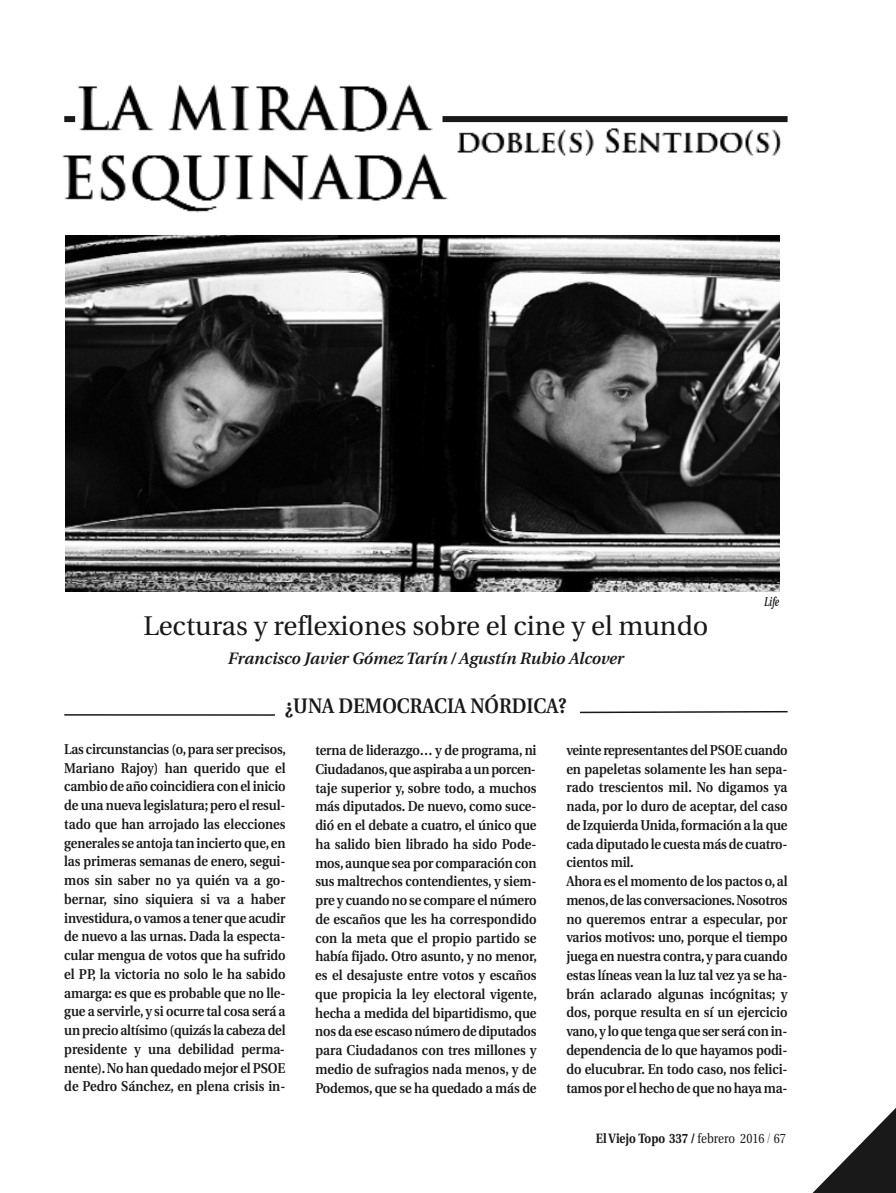
<style>
.page{position:relative;width:896px;height:1193px;background:#fff}
.page>*{position:absolute;margin:0;border:0;box-sizing:border-box;transform-origin:0 0}
.t1{font:27px "Utopia";color:#191919}
.t2{font:600 21px "Utopia";color:#191919;scale:.9 1}
.t3{font:italic 600 16.5px "Utopia";color:#191919}
.t4{font:600 14.25px/18.8px "Utopia";letter-spacing:-.01em;color:#191919;text-align:justify;scale:.9 1}
.t5{font:700 13.5px "Utopia";color:#191919;scale:.85 1}
.t6{font:italic 600 12.75px "Utopia";color:#191919;scale:.7 1}
.s1{font-weight:400}
.s2{font-weight:400;color:#8d8d8d}
</style>
<div class="page">
<img style="left:62px;top:84px;width:726px;height:159px">
<div style="left:442px;top:116px;width:345px;height:6px;background:#191919"></div>
<div style="left:64px;top:116px;width:11px;height:6px;background:#191919"></div>
<svg style="left:579px;top:710px;width:209px;height:4px"></svg>
<hr style="left:64px;top:714px;width:211px;height:2px;background:#191919">
<img style="left:65px;top:235px;width:714px;height:357px">
<svg style="left:812px;top:1108px;width:84px;height:85px"></svg>
<h1 class="t1" style="left:143px;top:614px;width:566px">Lecturas y reflexiones sobre el cine y el mundo</h1>
<p class="t3" style="left:228px;top:651px;width:397px">Francisco Javier Gómez Tarín / Agustín Rubio Alcover</p>
<h2 class="t2" style="left:285px;top:697px;width:314px">¿UNA DEMOCRACIA NÓRDICA?</h2>
<p class="t6" style="left:764px;top:597px;width:23px">Life</p>
<p class="t4" style="left:64px;top:740px;width:248px">Las circunstancias (o, para ser precisos, Mariano Rajoy) han querido que el cambio de año coincidiera con el inicio de una nueva legislatura; pero el resul&shy;tado que han arrojado las elecciones generales se antoja tan incierto que, en las primeras semanas de enero, segui&shy;mos sin saber no ya quién va a go - bernar, sino siquiera si va a haber in vestidura, o vamos a tener que acudir de nuevo a las urnas. Dada la especta&shy;cular mengua de votos que ha sufrido el PP, la victoria no solo le ha sabido amarga: es que es probable que no lle&shy;gue a servirle, y si ocurre tal cosa será a un precio altísimo (quizás la cabeza del presidente y una debilidad perma&shy;nente). No han quedado mejor el PSOE de Pedro Sánchez, en plena crisis in-</p>
<p class="t4" style="left:315px;top:742px;width:248px">terna de liderazgo… y de programa, ni Ciudadanos, que aspiraba a un porcen&shy;taje superior y, sobre todo, a muchos más diputados. De nuevo, como suce&shy;dió en el debate a cuatro, el único que ha salido bien librado ha sido Pode&shy;mos, aunque sea por comparación con sus maltrechos contendientes, y siem&shy;pre y cuando no se compare el número de escaños que les ha correspondido con la meta que el propio partido se había fijado. Otro asunto, y no menor, es el desajuste entre votos y escaños que propicia la ley electoral vigente, hecha a medida del bipartidismo, que nos da ese escaso número de diputados para Ciudadanos con tres millones y medio de sufragios nada menos, y de Podemos, que se ha quedado a más de</p>
<p class="t4" style="left:566px;top:742px;width:247px;text-align:left">veinte representantes del PSOE cuando en papeletas solamente les han sepa&shy;rado trescientos mil. No digamos ya nada, por lo duro de aceptar, del caso de Izquierda Unida, formación a la que cada diputado le cuesta más de cuatro&shy;cientos mil.<br>Ahora es el momento de los pactos o, al menos, de las conversaciones. Nosotros no queremos entrar a especular, por varios motivos: uno, porque el tiempo juega en nuestra contra, y para cuando estas líneas vean la luz tal vez ya se ha&shy;brán aclarado algunas incógnitas; y dos, porque resulta en sí un ejercicio vano, y lo que tenga que ser será con in&shy;dependencia de lo que hayamos podi - do elucubrar. En todo caso, nos felici&shy;tamos por el hecho de que no haya ma-</p>
<p class="t5" style="left:596px;top:1133px;width:225px">El Viejo Topo 337 / <span class="s1">febrero 2016</span><span class="s2">/</span> <span class="s1">67</span></p>
</div>
